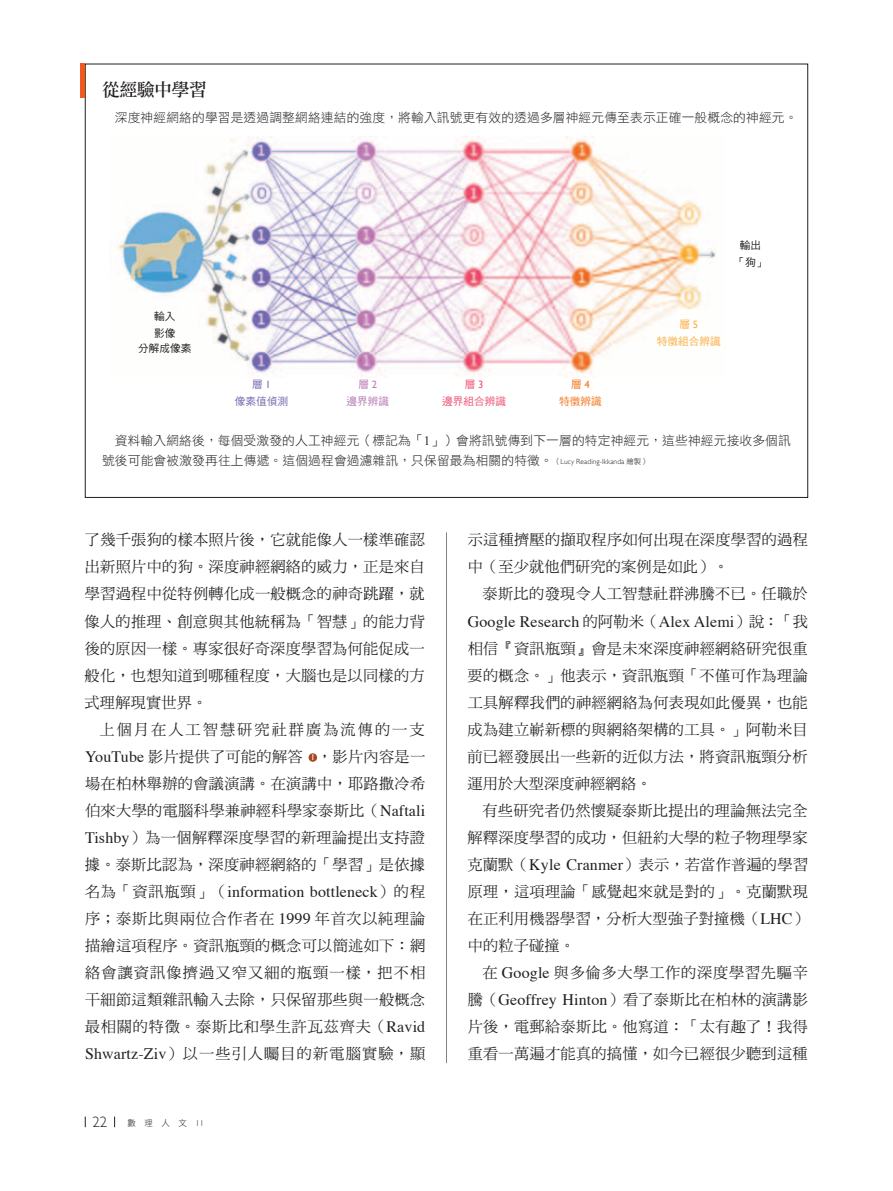
<style>
.page{position:relative;width:893px;height:1191px;background:#fff}
.page>*{position:absolute;margin:0;border:0;box-sizing:border-box;transform-origin:0 0}
.t1{font:18px "DF Li Song Std W5";letter-spacing:-.04em;color:#231f20}
.t2{font:15.9px "Times";letter-spacing:.01em;color:#231f20}
.t3{font:15.15px/27px "DF Ming Std W5";letter-spacing:.02em;color:#231f20;text-align:justify}
.t4{font:15.15px "DF Ming Std W5";letter-spacing:.05em;color:#231f20}
.t5{font:15.15px "DF Ming Std W5";letter-spacing:.135em;color:#231f20}
.t6{font:300 14.85px "Gill Sans";color:#231f20}
.t7{font:12.75px/20.2px "DF Hei Std W3";letter-spacing:.01em;color:#231f20}
.t8{font:10.65px/17px "DF Hei Std W5";color:#231f20}
.t9{font:10.65px/17px "DF Hei Std W5";color:#f05476;text-align:center}
.t10{font:10.65px/17px "DF Hei Std W5";color:#fbb046;text-align:center}
.t11{font:10.65px/17px "DF Hei Std W5";color:#7a6db1;text-align:center}
.t12{font:10.65px/17px "DF Hei Std W5";color:#b97cb5;text-align:center}
.t13{font:10.65px/17px "DF Hei Std W5";color:#f47921;text-align:center}
.t14{font:8.55px "DF Hei Std W3";color:#231f20}
.s1{font-family:"Gill Sans"}
.s2{font-family:"Times New Roman"}
.s3{font-size:7.5px}
.s4{font-family:"Gill Sans";font-weight:300;font-size:7.5px}
.s5{font-family:"Times";font-size:15.9px}
.s6{font-family:"Gill Sans";font-size:8.55px;color:#fff}
.s7{font-family:"DF Ming Std W5";font-size:15.15px}
.s8{font-family:"Gill Sans";font-weight:300}
</style>
<div class="page">
<hr style="left:446px;top:532px;width:1px;height:531px;background:#808285">
<svg style="left:309px;top:753px;width:8px;height:9px"></svg>
<hr style="left:81px;top:64px;width:4px;height:34px;background:#f15921">
<img style="left:117px;top:136px;width:599px;height:241px">
<p class="t1" style="left:102px;top:80px;width:106px">從經驗中學習</p>
<p class="t7" style="left:115px;top:107px;width:684px">深度神經網絡的學習是透過調整網絡連結的強度，將輸入訊號更有效的透過多層神經元傳至表示正確一般概念的神經元。</p>
<p class="t8" style="left:154px;top:308px;width:23px">輸入影像</p>
<p class="t8" style="left:138px;top:339px;width:55px">分解成像素</p>
<p class="t11" style="left:235px;top:375px;width:55px">層 <span class="s1">1<br></span>像素值偵測</p>
<p class="t12" style="left:347px;top:375px;width:44px">層 <span class="s1">2<br></span>邊界辨識</p>
<p class="t9" style="left:442px;top:375px;width:65px">層<span class="s1">3<br></span>邊界組合辨識</p>
<p class="t13" style="left:559px;top:375px;width:44px">層<span class="s1">4<br></span>特徵辨識</p>
<p class="t8" style="left:735px;top:237px;width:33px;text-align:center">輸出「狗」</p>
<p class="t10" style="left:657px;top:316px;width:65px">層<span class="s1">5<br></span>特徵組合辨識</p>
<p class="t7" style="left:102px;top:430px;width:690px;text-indent:13px">資料輸入網絡後，每個受激發的人工神經元（標記為「<span class="s2">1</span>」）會將訊號傳到下一層的特定神經元，這些神經元接收多個訊號後可能會被激發再往上傳遞。這個過程會過濾雜訊，只保留最為相關的特徵。<span class="s3">（</span><span class="s4">Lucy Reading-Ikkanda</span> <span class="s3">繪製）</span></p>
<p class="t3" style="left:85px;top:526px;width:342px">了幾千張狗的樣本照片後，它就能像人一樣準確認</p>
<p class="t3" style="left:85px;top:553px;width:342px">出新照片中的狗。深度神經網絡的威力，正是來自</p>
<p class="t3" style="left:85px;top:580px;width:342px">學習過程中從特例轉化成一般概念的神奇跳躍，就</p>
<p class="t3" style="left:85px;top:607px;width:342px">像人的推理、創意與其他統稱為「智慧」的能力背</p>
<p class="t3" style="left:85px;top:634px;width:342px">後的原因一樣。專家很好奇深度學習為何能促成一</p>
<p class="t3" style="left:85px;top:661px;width:342px">般化，也想知道到哪種程度，大腦也是以同樣的方</p>
<p class="t3" style="left:85px;top:688px;width:124px">式理解現實世界。</p>
<p class="t5" style="left:100px;top:721px;width:327px">上個月在人工智慧研究社群廣為流傳的一支</p>
<p class="t3" style="left:85px;top:742px;width:342px"><span class="s5">YouTube</span> 影片提供了可能的解答 <span class="s6">1</span> ，影片內容是一</p>
<p class="t3" style="left:85px;top:769px;width:342px">場在柏林舉辦的會議演講。在演講中，耶路撒冷希</p>
<p class="t3" style="left:85px;top:796px;width:342px">伯來大學的電腦科學兼神經科學家泰斯比（<span class="s5">Naftali</span></p>
<p class="t3" style="left:85px;top:823px;width:342px"><span class="s5">Tishby</span>）為一個解釋深度學習的新理論提出支持證</p>
<p class="t3" style="left:85px;top:850px;width:342px">據。泰斯比認為，深度神經網絡的「學習」是依據</p>
<p class="t2" style="left:85px;top:876px;width:342px"><span class="s7">名為「資訊瓶頸」（</span>information bottleneck<span class="s7">）的程</span></p>
<p class="t3" style="left:85px;top:904px;width:342px">序；泰斯比與兩位合作者在 <span class="s5">1999</span> 年首次以純理論描繪這項程序。資訊瓶頸的概念可以簡述如下：網絡會讓資訊像擠過又窄又細的瓶頸一樣，把不相干細節這類雜訊輸入去除，只保留那些與一般概念最相關的特徵。泰斯比和學生許瓦茲齊夫（<span class="s5">Ravid Shwartz-Ziv</span>）以一些引人矚目的新電腦實驗，顯</p>
<p class="t6" style="left:92px;top:1110px;width:16px">22</p>
<p class="t14" style="left:128px;top:1118px;width:78px">數理人文<span class="s8">11</span></p>
<p class="t3" style="left:468px;top:526px;width:342px">示這種擠壓的擷取程序如何出現在深度學習的過程</p>
<p class="t3" style="left:468px;top:553px;width:262px">中（至少就他們研究的案例是如此）。</p>
<p class="t3" style="left:483px;top:580px;width:327px">泰斯比的發現令人工智慧社群沸騰不已。任職於</p>
<p class="t2" style="left:468px;top:606px;width:342px">Google Research <span class="s7">的阿勒米（</span>Alex Alemi<span class="s7">）說：「我</span></p>
<p class="t3" style="left:468px;top:634px;width:342px">相信『資訊瓶頸』會是未來深度神經網絡研究很重</p>
<p class="t3" style="left:468px;top:661px;width:342px">要的概念。」他表示，資訊瓶頸「不僅可作為理論</p>
<p class="t3" style="left:468px;top:688px;width:342px">工具解釋我們的神經網絡為何表現如此優異，也能</p>
<p class="t3" style="left:468px;top:715px;width:342px">成為建立嶄新標的與網絡架構的工具。」阿勒米目</p>
<p class="t3" style="left:468px;top:742px;width:342px">前已經發展出一些新的近似方法，將資訊瓶頸分析</p>
<p class="t3" style="left:467px;top:769px;width:186px">運用於大型深度神經網絡。</p>
<p class="t3" style="left:482px;top:796px;width:327px">有些研究者仍然懷疑泰斯比提出的理論無法完全</p>
<p class="t3" style="left:467px;top:823px;width:342px">解釋深度學習的成功，但紐約大學的粒子物理學家</p>
<p class="t3" style="left:467px;top:850px;width:342px">克蘭默（<span class="s5">Kyle Cranmer</span>）表示，若當作普遍的學習</p>
<p class="t3" style="left:468px;top:877px;width:342px">原理，這項理論「感覺起來就是對的」。克蘭默現</p>
<p class="t3" style="left:468px;top:904px;width:342px">在正利用機器學習，分析大型強子對撞機（<span class="s5">LHC</span>）</p>
<p class="t3" style="left:468px;top:931px;width:109px">中的粒子碰撞。</p>
<p class="t4" style="left:483px;top:964px;width:327px">在 <span class="s5">Google</span> 與多倫多大學工作的深度學習先驅辛</p>
<p class="t3" style="left:468px;top:985px;width:342px">騰（<span class="s5">Geoffrey Hinton</span>）看了泰斯比在柏林的演講影</p>
<p class="t3" style="left:468px;top:1012px;width:342px">片後，電郵給泰斯比。他寫道：「太有趣了！我得</p>
<p class="t3" style="left:468px;top:1039px;width:342px">重看一萬遍才能真的搞懂，如今已經很少聽到這種</p>
</div>
